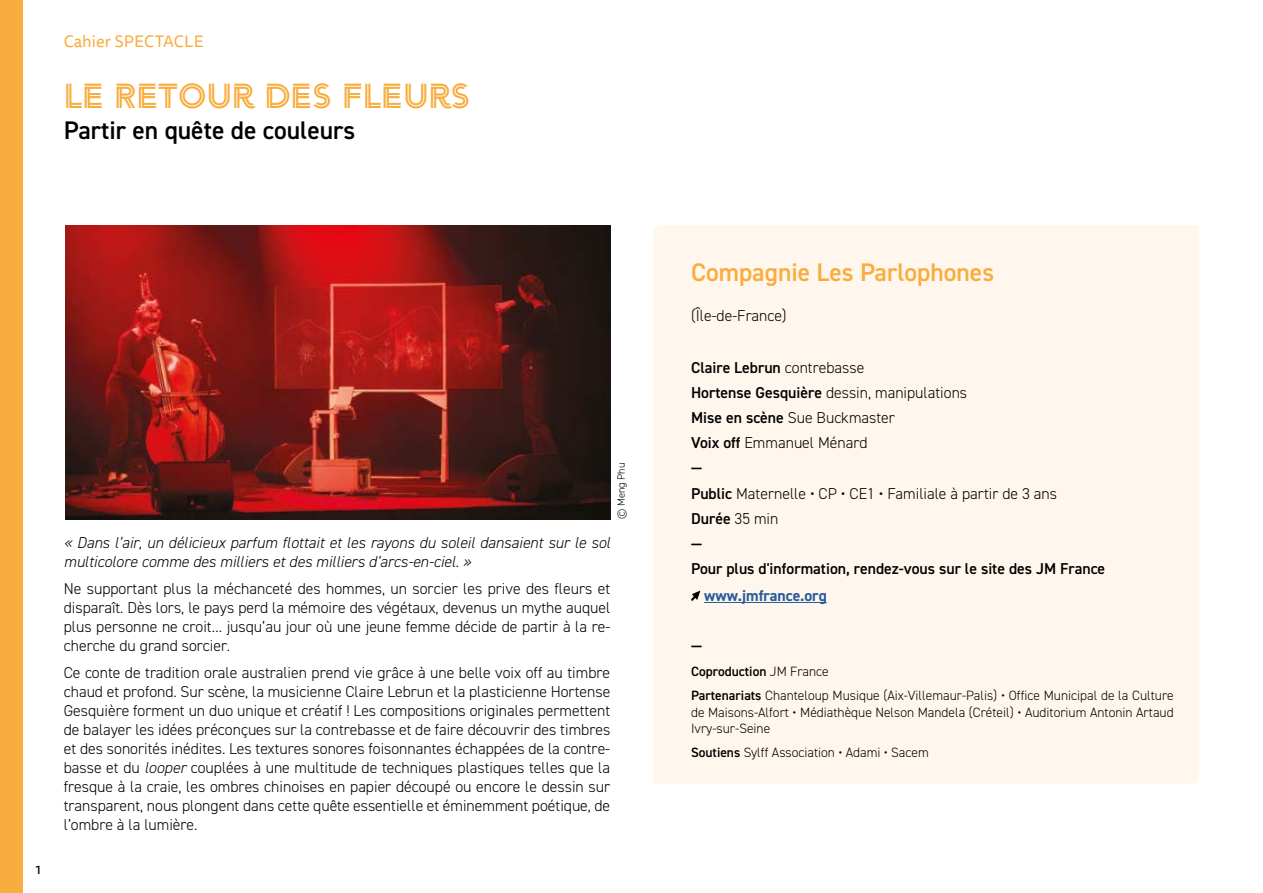
<style>
.page{position:relative;width:1263px;height:893px;background:#fff}
.page>*{position:absolute;margin:0;border:0;box-sizing:border-box;transform-origin:0 0}
.t1{font:34.5px "Arya Double";color:#f8ad3e}
.t2{font:600 25.5px "DIN2014";color:#f8ad3e}
.t3{font:600 25.5px "DIN2014";color:#000}
.t4{font:16.5px "Tisa Sans Pro";color:#f8ad3e}
.t5{font:300 15.75px/18.9px "DIN2014";color:#000;text-align:justify}
.t6{font:600 15.75px/25px "DIN2014";color:#000}
.t7{font:italic 300 15.75px/18.9px "DIN2014";color:#000}
.t8{font:700 15.75px "DIN2014";color:#275b9b}
.t9{font:15px "Tisa Sans Pro";color:#000}
.t10{font:300 13.5px/24.8px "DIN2014";color:#000}
.t11{font:300 10.5px "DIN2014";color:#000}
.s1{font-style:italic}
.s2{font-weight:300}
.s3{font-weight:600}
</style>
<div class="page">
<div style="left:653px;top:225px;width:546px;height:559px;background:#fff7ee"></div>
<hr style="left:704px;top:602px;width:123px;height:1px;background:#275b9b">
<svg style="left:691px;top:591px;width:9px;height:10px"></svg>
<img style="left:65px;top:225px;width:545px;height:294px">
<div style="left:0;top:0;width:22px;height:893px;background:#f8ad3e"></div>
<p class="t4" style="left:64px;top:31px;width:142px">Cahier SPECTACLE</p>
<h1 class="t1" style="left:64px;top:75px;width:408px">LE RETOUR DES FLEURS</h1>
<h2 class="t3" style="left:64px;top:113px;width:293px">Partir en quête de couleurs</h2>
<p class="t9" style="left:35px;top:859px;width:7px">1</p>
<p class="t11" style="left:615px;top:519px;width:58px;rotate:-90deg">© Meng Phu</p>
<p class="t7" style="left:64px;top:533px;width:548px">« Dans l’air, un délicieux parfum flottait et les rayons du soleil dansaient sur le sol multicolore comme des milliers et des milliers d’arcs-en-ciel. »</p>
<p class="t5" style="left:64px;top:580px;width:548px">Ne supportant plus la méchanceté des hommes, un sorcier les prive des fleurs et disparaît. Dès lors, le pays perd la mémoire des végétaux, devenus un mythe auquel plus personne ne croit… jusqu’au jour où une jeune femme décide de partir à la re&shy;cherche du grand sorcier.</p>
<p class="t5" style="left:64px;top:664px;width:548px">Ce conte de tradition orale australien prend vie grâce à une belle voix off au timbre chaud et profond. Sur scène, la musicienne Claire Lebrun et la plasticienne Hortense Gesquière forment un duo unique et créatif ! Les compositions originales permettent de balayer les idées préconçues sur la contrebasse et de faire découvrir des timbres et des sonorités inédites. Les textures sonores foisonnantes échappées de la contre&shy;basse et du <span class="s1">looper</span> couplées à une multitude de techniques plastiques telles que la fresque à la craie, les ombres chinoises en papier découpé ou encore le dessin sur transparent, nous plongent dans cette quête essentielle et éminemment poétique, de l’ombre à la lumière.</p>
<h2 class="t2" style="left:691px;top:255px;width:305px">Compagnie Les Parlophones</h2>
<p class="t5" style="left:691px;top:306px;width:97px">(Île-de-France)</p>
<p class="t6" style="left:691px;top:355px;width:416px">Claire Lebrun <span class="s2">contrebasse<br></span>Hortense Gesquière <span class="s2">dessin, manipulations<br></span>Mise en scène <span class="s2">Sue Buckmaster<br></span>Voix off <span class="s2">Emmanuel Ménard<br></span>—<br>Public <span class="s2">Maternelle • CP • CE1 • Familiale à partir de 3 ans<br></span>Durée <span class="s2">35 min<br></span>—<br>Pour plus d'information, rendez-vous sur le site des JM France</p>
<p class="t8" style="left:704px;top:585px;width:124px">www.jmfrance.org</p>
<p class="t6" style="left:691px;top:633px;width:12px">—</p>
<p class="t10" style="left:691px;top:659px;width:484px"><span class="s3">Coproduction</span> JM France<br><span class="s3">Partenariats</span> Chanteloup Musique (Aix-Villemaur-Palis) • Office Municipal de la Culture</p>
<p class="t10" style="left:691px;top:704px;width:484px;line-height:16.2px">de Maisons-Alfort • Médiathèque Nelson Mandela (Créteil) • Auditorium Antonin Artaud<br>Ivry-sur-Seine</p>
<p class="t10" style="left:691px;top:740px;width:239px"><span class="s3">Soutiens</span> Sylff Association • Adami • Sacem</p>
</div>
